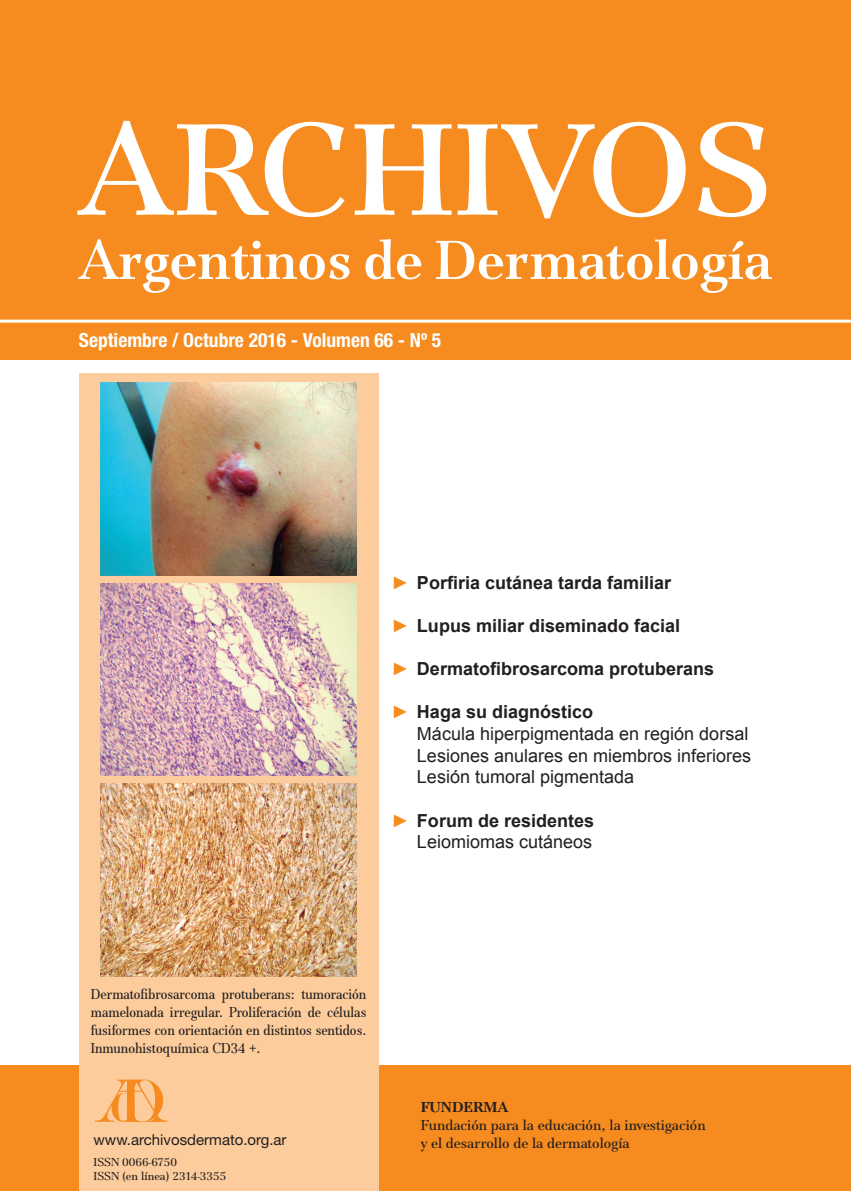
<style>
.page{position:relative;width:851px;height:1191px;background:#fff}
.page>*{position:absolute;margin:0;border:0;box-sizing:border-box;transform-origin:0 0}
.t1{font:700 135px "Jamille ITC Std";letter-spacing:.01em;color:#fff}
.t2{font:700 57px "Jamille ITC Std";color:#fff}
.t3{font:700 condensed 19.5px "Helvetica Neue LT Std";color:#fff}
.t4{font:700 18px "Arial";color:#231f20}
.t5{font:18px "Arial";color:#231f20}
.t6{font:15px/18px "Jamille ITC Std";color:#231f20;text-align:justify;scale:.9 1}
.t7{font:15px "Jamille ITC Std";color:#231f20}
.t8{font:15px "Helvetica Neue LT Std";color:#231f20}
.t9{font:900 15px "Jamille ITC Std";color:#231f20}
.t10{font:12px "Jamille ITC Std";color:#231f20}
.s1{color:#f68b1f}
</style>
<div class="page">
<div style="left:0;top:1065px;width:850px;height:126px;background:#f68b1f"></div>
<div style="left:79px;top:373px;width:299px;height:818px;background:#fccc9c"></div>
<div style="left:0;top:0;width:850px;height:359px;background:#f68b1f"></div>
<hr style="left:0;top:320px;width:850px;height:3px;background:#fff">
<img style="left:94px;top:1079px;width:74px;height:44px">
<img style="left:100px;top:383px;width:256px;height:192px">
<img style="left:100px;top:583px;width:256px;height:192px">
<img style="left:100px;top:784px;width:256px;height:192px">
<p class="t1" style="left:79px;top:88px;width:694px">ARCHIVOS</p>
<p class="t2" style="left:79px;top:225px;width:694px">Argentinos de Dermatología</p>
<p class="t3" style="left:79px;top:329px;width:363px">Septiembre / Octubre 2016 - Volumen 66 - Nº 5</p>
<p class="t4" style="left:391px;top:570px;width:281px"><span class="s1">►</span> Porfiria cutánea tarda familiar</p>
<p class="t4" style="left:391px;top:614px;width:290px"><span class="s1">►</span> Lupus miliar diseminado facial</p>
<p class="t4" style="left:391px;top:657px;width:324px"><span class="s1">►</span> Dermatofibrosarcoma protuberans</p>
<p class="t4" style="left:391px;top:700px;width:203px"><span class="s1">►</span> Haga su diagnóstico</p>
<p class="t5" style="left:417px;top:722px;width:333px">Mácula hiperpigmentada en región dorsal</p>
<p class="t5" style="left:417px;top:743px;width:336px">Lesiones anulares en miembros inferiores</p>
<p class="t5" style="left:417px;top:765px;width:219px">Lesión tumoral pigmentada</p>
<p class="t4" style="left:391px;top:808px;width:204px"><span class="s1">►</span> Forum de residentes</p>
<p class="t5" style="left:417px;top:830px;width:177px">Leiomiomas cutáneos</p>
<p class="t6" style="left:91px;top:985px;width:307px">Dermatofibrosarcoma protuberans: tumoración mamelonada irregular. Proliferación de células fusiformes con orientación en distintos sentidos.<br>Inmunohistoquímica CD34 +.</p>
<p class="t9" style="left:421px;top:1097px;width:89px">FUNDERMA</p>
<p class="t7" style="left:421px;top:1115px;width:286px">Fundación para la educación, la investigación</p>
<p class="t8" style="left:94px;top:1131px;width:194px">www.archivosdermato.org.ar</p>
<p class="t7" style="left:421px;top:1133px;width:210px">y el desarrollo de la dermatología</p>
<p class="t10" style="left:94px;top:1154px;width:85px">ISSN 0066-6750</p>
<p class="t10" style="left:94px;top:1168px;width:134px">ISSN (en línea) 2314-3355</p>
</div>
